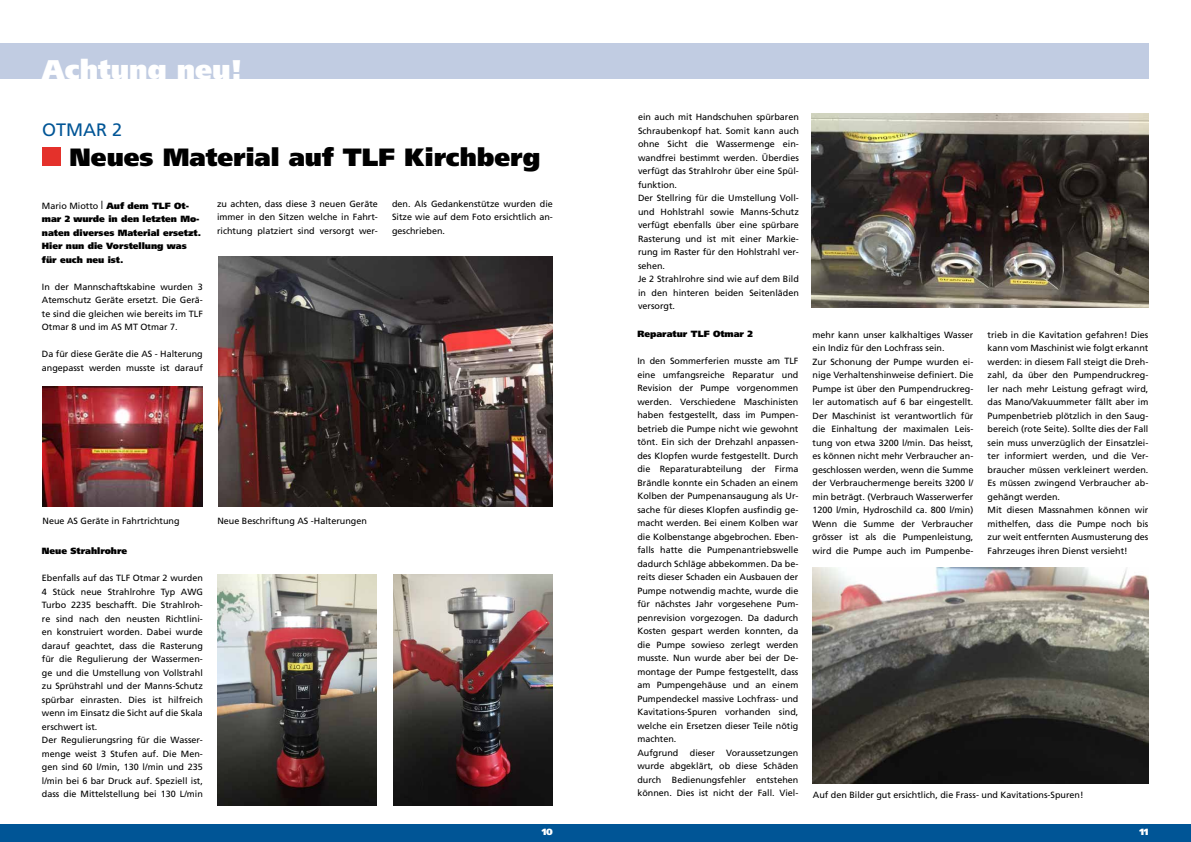
<style>
.page{position:relative;width:1191px;height:842px;background:#fff}
.page>*{position:absolute;margin:0;border:0;box-sizing:border-box;transform-origin:0 0}
.t1{font:900 27px "Frutiger";color:#fff}
.t2{font:900 25px "Frutiger";color:#000}
.t3{font:18px "Frutiger";color:#005596}
.t4{font:9px/13.5px "Frutiger";color:#000}
.t5{font:900 9px/13.5px "Frutiger";color:#000}
.t6{font:900 9px "Frutiger";color:#fff}
.s1{font-weight:400}
.s2{font-family:"Times";font-weight:400;font-size:12px}
</style>
<div class="page">
<div style="left:0;top:824px;width:1191px;height:18px;background:#005596"></div>
<div style="left:0;top:43px;width:1148px;height:35px;background:#c1cce2"></div>
<div style="left:42px;top:148px;width:18px;height:18px;background:#e4312b"></div>
<img style="left:43px;top:387px;width:160px;height:120px">
<img style="left:218px;top:256px;width:335px;height:251px">
<img style="left:811px;top:113px;width:337px;height:194px">
<img style="left:393px;top:574px;width:159px;height:231px">
<img style="left:217px;top:574px;width:159px;height:231px">
<img style="left:813px;top:568px;width:335px;height:215px">
<h1 class="t1" style="left:42px;top:53px;width:201px">Achtung neu!</h1>
<h3 class="t3" style="left:42px;top:119px;width:82px">OTMAR 2</h3>
<h2 class="t2" style="left:70px;top:142px;width:472px">Neues Material auf TLF Kirchberg</h2>
<p class="t5" style="left:42px;top:199px;width:161px"><span class="s1">Mario Miotto</span> <span class="s2">|</span> Auf dem TLF Ot&shy;mar 2 wurde in den letzten Mo&shy;naten diverses Material ersetzt.<br>Hier nun die Vorstellung was für euch neu ist.</p>
<p class="t4" style="left:42px;top:280px;width:162px;text-align:justify">In der Mannschaftskabine wurden 3<br>Atemschutz Geräte ersetzt. Die Gerä&shy;te sind die gleichen wie bereits im TLF Otmar 8 und im AS MT Otmar 7.</p>
<p class="t4" style="left:42px;top:347px;width:162px">Da für diese Geräte die AS - Halterung angepasst werden musste ist darauf</p>
<p class="t4" style="left:217px;top:197px;width:162px;text-align:justify">zu achten, dass diese 3 neuen Geräte immer in den Sitzen welche in Fahrt&shy;richtung platziert sind versorgt wer-</p>
<p class="t4" style="left:392px;top:197px;width:162px;text-align:justify">den. Als Gedankenstütze wurden die Sitze wie auf dem Foto ersichtlich an&shy;geschrieben.</p>
<p class="t4" style="left:43px;top:514px;width:139px">Neue AS Geräte in Fahrtrichtung</p>
<p class="t4" style="left:217px;top:514px;width:151px">Neue Beschriftung AS -Halterungen</p>
<p class="t5" style="left:42px;top:544px;width:87px">Neue Strahlrohre</p>
<p class="t4" style="left:42px;top:571px;width:162px">Ebenfalls auf das TLF Otmar 2 wurden 4 Stück neue Strahlrohre Typ AWG Turbo 2235 beschafft. Die Strahlroh&shy;re sind nach den neusten Richtlini&shy;en konstruiert worden. Dabei wurde darauf geachtet, dass die Rasterung für die Regulierung der Wassermen&shy;ge und die Umstellung von Vollstrahl zu Sprühstrahl und der Manns-Schutz spürbar einrasten. Dies ist hilfreich wenn im Einsatz die Sicht auf die Skala erschwert ist.<br>Der Regulierungsring für die Wasser&shy;menge weist 3 Stufen auf. Die Men&shy;gen sind 60 l/min, 130 l/min und 235 l/min bei 6 bar Druck auf. Speziell ist, dass die Mittelstellung bei 130 L/min</p>
<p class="t4" style="left:638px;top:110px;width:162px">ein auch mit Handschuhen spürbaren<br>Schraubenkopf hat. Somit kann auch ohne Sicht die Wassermenge ein&shy;wandfrei bestimmt werden. Überdies verfügt das Strahlrohr über eine Spül&shy;funktion.<br>Der Stellring für die Umstellung Voll&shy;und Hohlstrahl sowie Manns-Schutz verfügt ebenfalls über eine spürbare<br>Rasterung und ist mit einer Markie&shy;rung im Raster für den Hohlstrahl ver&shy;sehen.<br>Je 2 Strahlrohre sind wie auf dem Bild in den hinteren beiden Seitenläden versorgt.</p>
<p class="t5" style="left:637px;top:327px;width:117px">Reparatur TLF Otmar 2</p>
<p class="t4" style="left:637px;top:354px;width:162px">In den Sommerferien musste am TLF eine umfangsreiche Reparatur und Revision der Pumpe vorgenommen werden. Verschiedene Maschinisten haben festgestellt, dass im Pumpen&shy;betrieb die Pumpe nicht wie gewohnt tönt. Ein sich der Drehzahl anpassen&shy;des Klopfen wurde festgestellt. Durch die Reparaturabteilung der Firma Brändle konnte ein Schaden an einem Kolben der Pumpenansaugung als Ur&shy;sache für dieses Klopfen ausfindig ge&shy;macht werden. Bei einem Kolben war die Kolbenstange abgebrochen. Eben&shy;falls hatte die Pumpenantriebswelle dadurch Schläge abbekommen. Da be&shy;reits dieser Schaden ein Ausbauen der Pumpe notwendig machte, wurde die für nächstes Jahr vorgesehene Pum&shy;penrevision vorgezogen. Da dadurch Kosten gespart werden konnten, da die Pumpe sowieso zerlegt werden musste. Nun wurde aber bei der De&shy;montage der Pumpe festgestellt, dass am Pumpengehäuse und an einem Pumpendeckel massive Lochfrass- und Kavitations-Spuren vorhanden sind, welche ein Ersetzen dieser Teile nötig machten.<br>Aufgrund</p>
<p class="t4" style="left:690px;top:746px;width:27px">dieser</p>
<p class="t4" style="left:637px;top:746px;width:162px;text-align:justify;text-indent:89px">Voraussetzungen wurde abgeklärt, ob diese Schäden durch Bedienungsfehler entstehen können. Dies ist nicht der Fall. Viel-</p>
<p class="t4" style="left:812px;top:328px;width:162px">mehr kann unser kalkhaltiges Wasser ein Indiz für den Lochfrass sein.<br>Zur Schonung der Pumpe wurden ei&shy;nige Verhaltenshinweise definiert. Die Pumpe ist über den Pumpendruckreg&shy;ler automatisch auf 6 bar eingestellt.<br>Der Maschinist ist verantwortlich für die Einhaltung der maximalen Leis&shy;tung von etwa 3200 l/min. Das heisst, es können nicht mehr Verbraucher an&shy;geschlossen werden, wenn die Summe der Verbrauchermenge bereits 3200 l/ min beträgt. (Verbrauch Wasserwerfer 1200 l/min, Hydroschild ca. 800 l/min)<br>Wenn die Summe der Verbraucher grösser ist als die Pumpenleistung, wird die Pumpe auch im Pumpenbe-</p>
<p class="t4" style="left:987px;top:328px;width:162px">trieb in die Kavitation gefahren! Dies kann vom Maschinist wie folgt erkannt werden: in diesem Fall steigt die Dreh&shy;zahl, da über den Pumpendruckreg&shy;ler nach mehr Leistung gefragt wird, das Mano/Vakuummeter fällt aber im Pumpenbetrieb plötzlich in den Saug&shy;bereich (rote Seite). Sollte dies der Fall sein muss unverzüglich der Einsatzlei&shy;ter informiert werden, und die Ver&shy;braucher müssen verkleinert werden.<br>Es müssen zwingend Verbraucher ab&shy;gehängt werden.<br>Mit diesen Massnahmen können wir mithelfen, dass die Pumpe noch bis zur weit entfernten Ausmusterung des Fahrzeuges ihren Dienst versieht!</p>
<p class="t4" style="left:813px;top:787px;width:272px">Auf den Bilder gut ersichtlich, die Frass- und Kavitations-Spuren!</p>
<p class="t6" style="left:542px;top:827px;width:13px">10</p>
<p class="t6" style="left:1139px;top:827px;width:11px">11</p>
</div>
